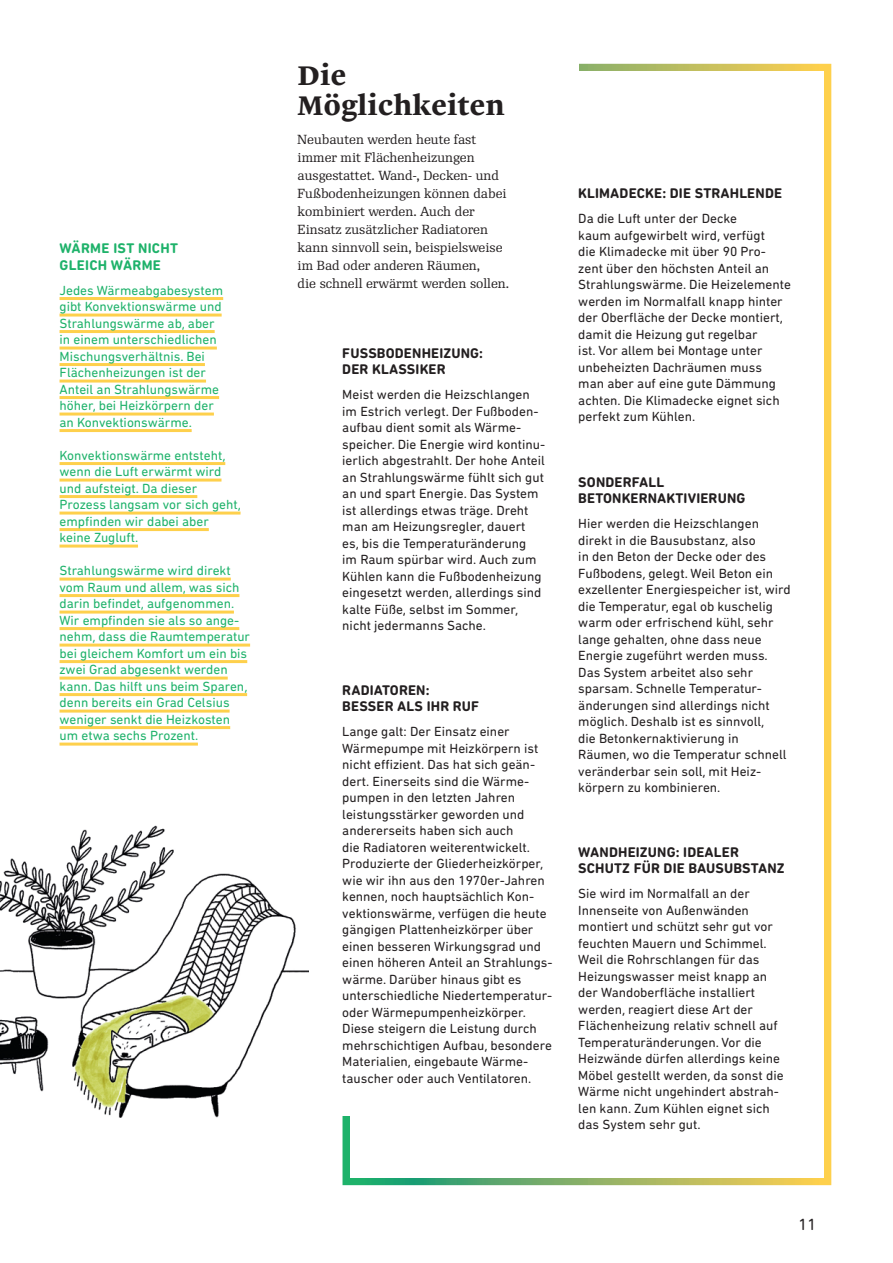
<style>
.page{position:relative;width:893px;height:1263px;background:#fff}
.page>*{position:absolute;margin:0;border:0;box-sizing:border-box;transform-origin:0 0}
.t1{font:700 27px/30px "Malabar LTW02";color:#231f20}
.t2{font:16.5px "DIN Next Rounded LT Pro";color:#231f20}
.t3{font:700 14.25px/16.5px "DIN Next Rounded LT Pro";letter-spacing:.01em;color:#231f20}
.t4{font:700 14.25px/16.5px "DIN Next Rounded LT Pro";letter-spacing:.02em;color:#1eb26a}
.t5{font:13.5px/16.5px "DIN Next Rounded LT Pro";color:#231f20}
.t6{font:13.5px/16.5px "DIN Next Rounded LT Pro";color:#1eb26a}
.t7{font:12.75px/18px "Re Public";color:#231f20}
</style>
<div class="page">
<img style="left:0;top:462px;width:308px;height:656px">
<div style="left:342px;top:64px;width:489px;height:1121px;background:#fff;border:15px solid #fff"></div>
<div style="left:334px;top:46px;width:244px;height:1070px;background:#fff"></div>
<hr style="left:60px;top:297px;width:163px;height:3px;background:#fed04c">
<hr style="left:60px;top:314px;width:162px;height:3px;background:#fed04c">
<hr style="left:60px;top:330px;width:155px;height:3px;background:#fed04c">
<hr style="left:60px;top:347px;width:157px;height:3px;background:#fed04c">
<hr style="left:60px;top:363px;width:145px;height:3px;background:#fed04c">
<hr style="left:60px;top:380px;width:146px;height:3px;background:#fed04c">
<hr style="left:60px;top:396px;width:159px;height:3px;background:#fed04c">
<hr style="left:60px;top:413px;width:154px;height:3px;background:#fed04c">
<hr style="left:60px;top:429px;width:132px;height:3px;background:#fed04c">
<hr style="left:60px;top:462px;width:165px;height:3px;background:#fed04c">
<hr style="left:60px;top:479px;width:161px;height:3px;background:#fed04c">
<hr style="left:60px;top:495px;width:137px;height:3px;background:#fed04c">
<hr style="left:60px;top:512px;width:181px;height:3px;background:#fed04c">
<hr style="left:60px;top:528px;width:149px;height:3px;background:#fed04c">
<hr style="left:60px;top:545px;width:78px;height:3px;background:#fed04c">
<hr style="left:60px;top:578px;width:171px;height:3px;background:#fed04c">
<hr style="left:60px;top:594px;width:179px;height:3px;background:#fed04c">
<hr style="left:60px;top:611px;width:174px;height:3px;background:#fed04c">
<hr style="left:60px;top:627px;width:179px;height:3px;background:#fed04c">
<hr style="left:60px;top:644px;width:190px;height:3px;background:#fed04c">
<hr style="left:60px;top:660px;width:187px;height:3px;background:#fed04c">
<hr style="left:60px;top:677px;width:168px;height:3px;background:#fed04c">
<hr style="left:60px;top:693px;width:187px;height:3px;background:#fed04c">
<hr style="left:60px;top:710px;width:170px;height:3px;background:#fed04c">
<hr style="left:60px;top:726px;width:170px;height:3px;background:#fed04c">
<hr style="left:60px;top:743px;width:138px;height:3px;background:#fed04c">
<p class="t4" style="left:60px;top:240px;width:120px">WÄRME IST NICHT<br>GLEICH WÄRME</p>
<p class="t6" style="left:60px;top:282px;width:165px">Jedes Wärmeabgabesystem gibt Konvektionswärme und<br>Strahlungswärme ab, aber in einem unterschiedlichen<br>Mischungsverhältnis. Bei<br>Flächenheizungen ist der<br>Anteil an Strahlungswärme höher, bei Heizkörpern der an Konvektionswärme.</p>
<p class="t6" style="left:60px;top:447px;width:183px">Konvektionswärme entsteht, wenn die Luft erwärmt wird und aufsteigt. Da dieser<br>Prozess langsam vor sich geht, empfinden wir dabei aber keine Zugluft.</p>
<p class="t6" style="left:60px;top:562px;width:192px">Strahlungswärme wird direkt vom Raum und allem, was sich darin befindet, aufgenommen.<br>Wir empfinden sie als so ange&shy;nehm, dass die Raumtemperatur bei gleichem Komfort um ein bis zwei Grad abgesenkt werden kann. Das hilft uns beim Sparen, denn bereits ein Grad Celsius weniger senkt die Heizkosten um etwa sechs Prozent.</p>
<h1 class="t1" style="left:298px;top:59px;width:209px">Die<br>Möglichkeiten</h1>
<p class="t7" style="left:298px;top:130px;width:213px">Neubauten werden heute fast immer mit Flächenheizungen ausgestattet. Wand-, Decken- und<br>Fußbodenheizungen können dabei kombiniert werden. Auch der<br>Einsatz zusätzlicher Radiatoren kann sinnvoll sein, beispielsweise im Bad oder anderen Räumen,<br>die schnell erwärmt werden sollen.</p>
<p class="t3" style="left:342px;top:344px;width:142px">FUSSBODENHEIZUNG:<br>DER KLASSIKER</p>
<p class="t5" style="left:342px;top:386px;width:205px">Meist werden die Heizschlangen im Estrich verlegt. Der Fußboden&shy;aufbau dient somit als Wärme&shy;speicher. Die Energie wird kontinu&shy;ierlich abgestrahlt. Der hohe Anteil an Strahlungswärme fühlt sich gut an und spart Energie. Das System ist allerdings etwas träge. Dreht man am Heizungsregler, dauert es, bis die Temperaturänderung<br>im Raum spürbar wird. Auch zum<br>Kühlen kann die Fußbodenheizung eingesetzt werden, allerdings sind kalte Füße, selbst im Sommer, nicht jedermanns Sache.</p>
<p class="t3" style="left:342px;top:682px;width:138px">RADIATOREN:<br>BESSER ALS IHR RUF</p>
<p class="t5" style="left:342px;top:723px;width:212px">Lange galt: Der Einsatz einer Wärmepumpe mit Heizkörpern ist nicht effizient. Das hat sich geän&shy;dert. Einerseits sind die Wärme&shy;pumpen in den letzten Jahren leistungsstärker geworden und andererseits haben sich auch<br>die Radiatoren weiterentwickelt.<br>Produzierte der Gliederheizkörper, wie wir ihn aus den 1970er--Jahren kennen, noch hauptsächlich Kon&shy;vektionswärme, verfügen die heute gängigen Plattenheizkörper über einen besseren Wirkungsgrad und einen höheren Anteil an Strahlungs&shy;wärme. Darüber hinaus gibt es unterschiedliche Niedertemperatur&shy;oder Wärmepumpenheizkörper.<br>Diese steigern die Leistung durch mehrschichtigen Aufbau, besondere Materialien, eingebaute Wärme&shy;tauscher oder auch Ventilatoren.</p>
<p class="t3" style="left:578px;top:185px;width:205px">KLIMADECKE: DIE STRAHLENDE</p>
<p class="t5" style="left:578px;top:210px;width:214px">Da die Luft unter der Decke<br>kaum aufgewirbelt wird, verfügt<br>die Klimadecke mit über 90 Pro&shy;zent über den höchsten Anteil an<br>Strahlungswärme. Die Heizelemente werden im Normalfall knapp hinter der Oberfläche der Decke montiert, damit die Heizung gut regelbar<br>ist. Vor allem bei Montage unter unbeheizten Dachräumen muss man aber auf eine gute Dämmung achten. Die Klimadecke eignet sich perfekt zum Kühlen.</p>
<p class="t3" style="left:578px;top:473px;width:169px">SONDERFALL<br>BETONKERNAKTIVIERUNG</p>
<p class="t5" style="left:578px;top:515px;width:214px">Hier werden die Heizschlangen direkt in die Bausubstanz, also<br>in den Beton der Decke oder des<br>Fußbodens, gelegt. Weil Beton ein exzellenter Energiespeicher ist, wird die Temperatur, egal ob kuschelig warm oder erfrischend kühl, sehr lange gehalten, ohne dass neue<br>Energie zugeführt werden muss.<br>Das System arbeitet also sehr sparsam. Schnelle Temperatur&shy;änderungen sind allerdings nicht möglich. Deshalb ist es sinnvoll,<br>die Betonkernaktivierung in<br>Räumen, wo die Temperatur schnell veränderbar sein soll, mit Heiz&shy;körpern zu kombinieren.</p>
<p class="t3" style="left:578px;top:843px;width:208px">WANDHEIZUNG: IDEALER<br>SCHUTZ FÜR DIE BAUSUBSTANZ</p>
<p class="t5" style="left:578px;top:885px;width:207px">Sie wird im Normalfall an der<br>Innenseite von Außenwänden montiert und schützt sehr gut vor feuchten Mauern und Schimmel.<br>Weil die Rohrschlangen für das<br>Heizungswasser meist knapp an der Wandoberfläche installiert werden, reagiert diese Art der<br>Flächenheizung relativ schnell auf<br>Temperaturänderungen. Vor die<br>Heizwände dürfen allerdings keine<br>Möbel gestellt werden, da sonst die<br>Wärme nicht ungehindert abstrah&shy;len kann. Zum Kühlen eignet sich das System sehr gut.</p>
<p class="t2" style="left:798px;top:1215px;width:19px">11</p>
</div>
